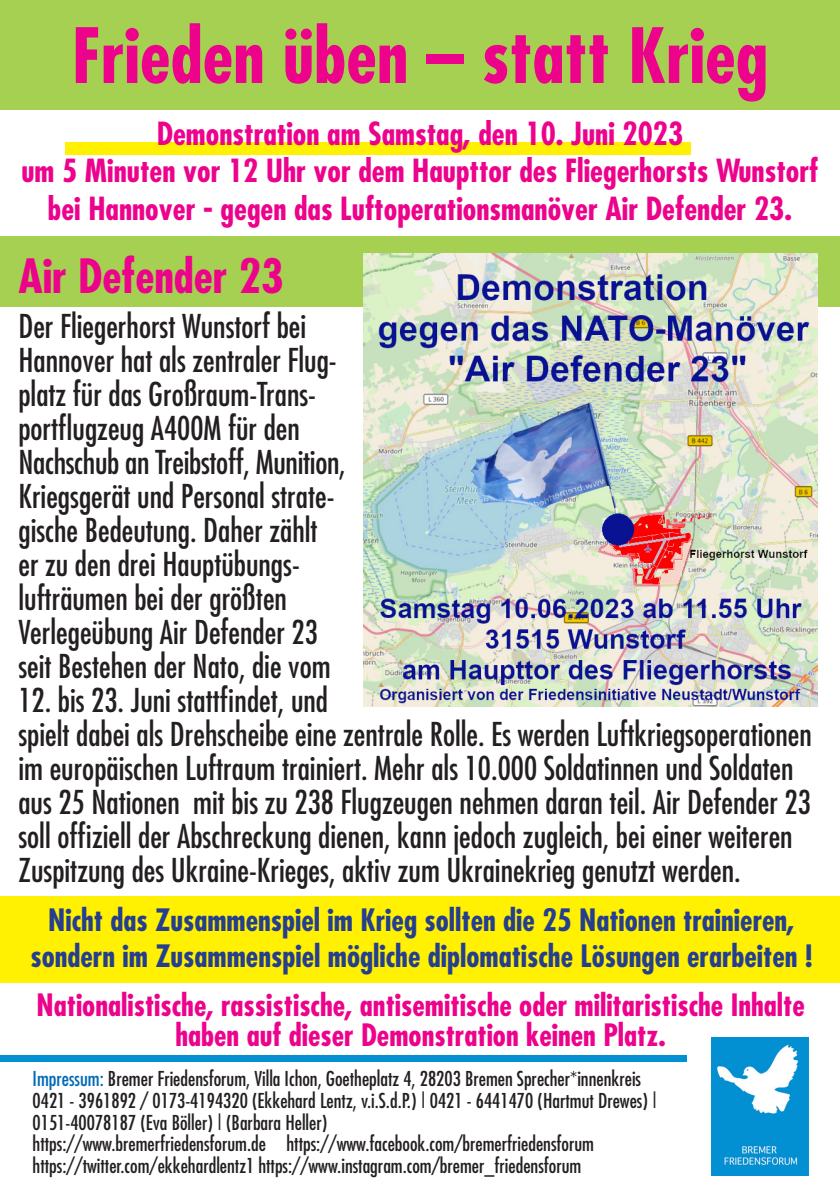
<style>
.page{position:relative;width:840px;height:1191px;background:#fff}
.page>*{position:absolute;margin:0;border:0;box-sizing:border-box;transform-origin:0 0}
.t1{font:700 condensed 74px "Futura";color:#ed028c}
.t2{font:700 condensed 46px "Futura";color:#ed028c}
.t3{font:condensed 32px/34px "Futura";color:#231f20}
.t4{font:700 condensed 31px/37.2px "Futura";color:#ed028c;text-align:center}
.t5{font:700 condensed 30px "Futura";color:#253f8e}
.t6{font:700 condensed 30px/30px "Futura";color:#ed028c;text-align:center}
.t7{font:condensed 20px/21.8px "Futura";color:#231f20}
.s1{color:#016ab6}
</style>
<div class="page">
<div style="left:0;top:896px;width:839px;height:86px;background:#fff101"></div>
<div style="left:66px;top:142px;width:624px;height:13px;background:#fff101"></div>
<div style="left:0;top:0;width:839px;height:109px;background:#a6d052"></div>
<div style="left:0;top:237px;width:839px;height:70px;background:#a6d052"></div>
<img style="left:364px;top:253px;width:452px;height:453px">
<img style="left:711px;top:1037px;width:97px;height:138px">
<div style="left:0;top:1054px;width:686px;height:7px;background:#0390d2"></div>
<p class="t1" style="left:72px;top:8px;width:697px">Frieden üben – statt Krieg</p>
<p class="t4" style="left:157px;top:115px;width:528px">Demonstration am Samstag, den 10. Juni 2023</p>
<p class="t4" style="left:21px;top:152px;width:798px">um 5 Minuten vor 12 Uhr vor dem Haupttor des Fliegerhorsts Wunstorf bei Hannover - gegen das Luftoperationsmanöver Air Defender 23.</p>
<p class="t2" style="left:18px;top:246px;width:267px">Air Defender 23</p>
<p class="t3" style="left:18px;top:309px;width:328px">Der Fliegerhorst Wunstorf bei<br>Hannover hat als zentraler Flug&shy;platz für das Großraum-Trans&shy;portflugzeug A400M für den<br>Nachschub an Treibstoff, Munition,<br>Kriegsgerät und Personal strate&shy;gische Bedeutung. Daher zählt er zu den drei Hauptübungs&shy;lufträumen bei der größten<br>Verlegeübung Air Defender 23 seit Bestehen der Nato, die vom</p>
<p class="t3" style="left:18px;top:683px;width:794px">12. bis 23. Juni stattfindet, und<br>spielt dabei als Drehscheibe eine zentrale Rolle. Es werden Luftkriegsoperationen im europäischen Luftraum trainiert. Mehr als 10.000 Soldatinnen und Soldaten aus 25 Nationen mit bis zu 238 Flugzeugen nehmen daran teil. Air Defender 23 soll offiziell der Abschreckung dienen, kann jedoch zugleich, bei einer weiteren Zuspitzung des Ukraine-Krieges, aktiv zum Ukrainekrieg genutzt werden.</p>
<p class="t5" style="left:48px;top:900px;width:747px">Nicht das Zusammenspiel im Krieg sollten die 25 Nationen trainieren,</p>
<p class="t5" style="left:30px;top:936px;width:783px">sondern im Zusammenspiel mögliche diplomatische Lösungen erarbeiten !</p>
<p class="t6" style="left:37px;top:990px;width:769px">Nationalistische, rassistische, antisemitische oder militaristische Inhalte haben auf dieser Demonstration keinen Platz.</p>
<p class="t7" style="left:33px;top:1067px;width:625px"><span class="s1">Impressum:</span> Bremer Friedensforum, Villa Ichon, Goetheplatz 4, 28203 Bremen Sprecher*innenkreis 0421 - 3961892 / 0173-4194320 (Ekkehard Lentz, v.i.S.d.P.) | 0421 - 6441470 (Hartmut Drewes) | 0151-40078187 (Eva Böller) | (Barbara Heller)<br>https://www.bremerfriedensforum.de https://www.facebook.com/bremerfriedensforum https://twitter.com/ekkehardlentz1 https://www.instagram.com/bremer_friedensforum</p>
</div>
